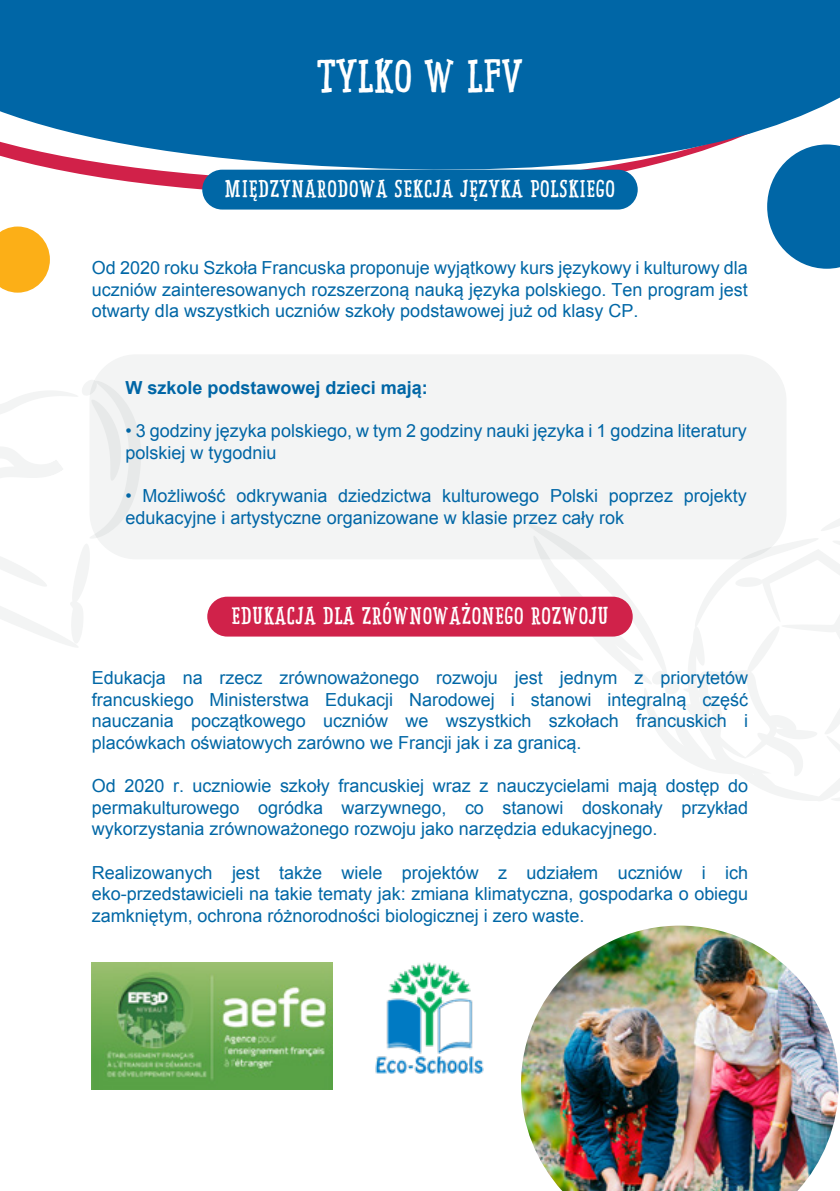
<style>
.page{position:relative;width:840px;height:1191px;background:#fff}
.page>*{position:absolute;margin:0;border:0;box-sizing:border-box;transform-origin:0 0}
.t1{font:46px "Pinto W00 NO 02";letter-spacing:-.02em;color:#fff}
.t2{font:24px "Pinto W00 NO 02";color:#fff}
.t3{font:18px/21.6px "Arial";color:#0067a6;text-align:justify}
.t4{font:18px/21.6px "Arial";color:#0066a6}
.t5{font:700 18px "Arial";color:#0066a6}
</style>
<div class="page">
<svg style="left:0;top:380px;width:96px;height:267px"></svg>
<svg style="left:527px;top:519px;width:312px;height:282px"></svg>
<svg style="left:775px;top:237px;width:64px;height:32px"></svg>
<svg style="left:769px;top:223px;width:70px;height:14px"></svg>
<svg style="left:218px;top:209px;width:621px;height:14px"></svg>
<svg style="left:0;top:0;width:839px;height:209px;fill:#0066a6"></svg>
<svg style="left:0;top:226px;width:50px;height:67px"></svg>
<div style="left:180px;top:43px;width:444px;height:53px;background:#0066a6;border-radius:27px"></div>
<div style="left:89px;top:354px;width:697px;height:205px;background:#f3f4f4;border-radius:46px"></div>
<img style="left:521px;top:925px;width:317px;height:266px">
<img style="left:92px;top:962px;width:240px;height:127px">
<img style="left:322px;top:961px;width:214px;height:112px">
<div style="left:207px;top:596px;width:425px;height:40px;background:#d0224a;border-radius:20px"></div>
<div style="left:202px;top:170px;width:435px;height:39px;background:#0067a6;border-radius:20px"></div>
<h1 class="t1" style="left:316px;top:49px;width:209px">TYLKO W LFV</h1>
<h2 class="t2" style="left:224px;top:174px;width:392px">MIĘDZYNARODOWA SEKCJA JĘZYKA POLSKIEGO</h2>
<p class="t3" style="left:92px;top:257px;width:657px">Od 2020 roku Szkoła Francuska proponuje wyjątkowy kurs językowy i kulturowy dla uczniów zainteresowanych rozszerzoną nauką języka polskiego. Ten program jest otwarty dla wszystkich uczniów szkoły podstawowej już od klasy CP.</p>
<p class="t5" style="left:125px;top:376px;width:304px">W szkole podstawowej dzieci mają:</p>
<p class="t4" style="left:125px;top:420px;width:622px">• 3 godziny języka polskiego, w tym 2 godziny nauki języka i 1 godzina literatury polskiej w tygodniu</p>
<p class="t4" style="left:125px;top:485px;width:622px">• Możliwość odkrywania dziedzictwa kulturowego Polski poprzez projekty edukacyjne i artystyczne organizowane w klasie przez cały rok</p>
<h2 class="t2" style="left:231px;top:601px;width:379px">EDUKACJA DLA ZRÓWNOWAŻONEGO ROZWOJU</h2>
<p class="t3" style="left:92px;top:667px;width:657px">Edukacja na rzecz zrównoważonego rozwoju jest jednym z priorytetów francuskiego Ministerstwa Edukacji Narodowej i stanowi integralną część nauczania początkowego uczniów we wszystkich szkołach francuskich i placówkach oświatowych zarówno we Francji jak i za granicą.</p>
<p class="t3" style="left:92px;top:775px;width:657px">Od 2020 r. uczniowie szkoły francuskiej wraz z nauczycielami mają dostęp do permakulturowego ogródka warzywnego, co stanowi doskonały przykład wykorzystania zrównoważonego rozwoju jako narzędzia edukacyjnego.</p>
<p class="t3" style="left:92px;top:861px;width:657px">Realizowanych jest także wiele projektów z udziałem uczniów i ich eko-przedstawicieli na takie tematy jak: zmiana klimatyczna, gospodarka o obiegu zamkniętym, ochrona różnorodności biologicznej i zero waste.</p>
</div>
